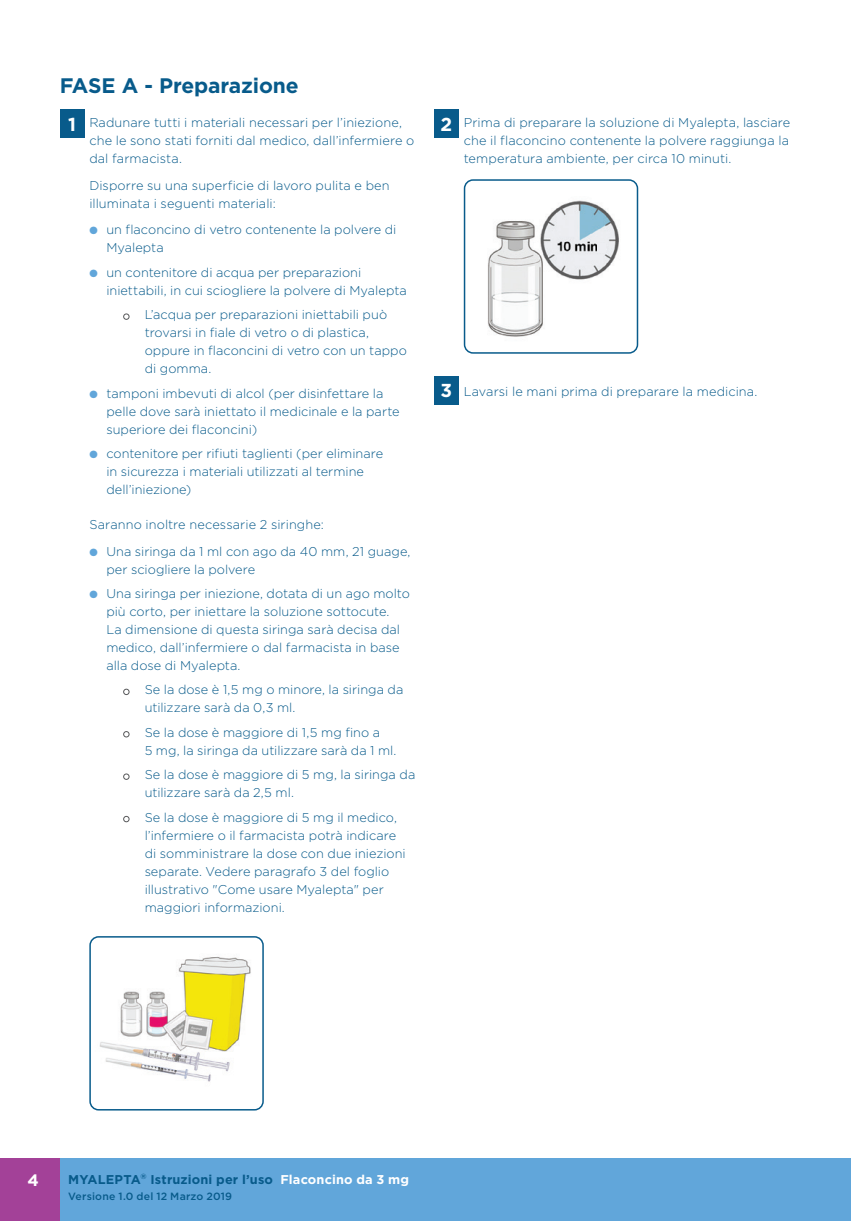
<style>
.page{position:relative;width:851px;height:1221px;background:#fff}
.page>*{position:absolute;margin:0;border:0;box-sizing:border-box;transform-origin:0 0}
.Subhead{font:700 21px "Gotham";letter-spacing:-.005em;color:#085b8b}
.t1{font:700 18.75px "Gotham";color:#fff}
.t2{font:700 16.5px "Gotham";color:#fff}
.t3{font:300 12.75px/18px "Gotham";color:#085b8b}
.t4{font:700 12.75px "Gotham";letter-spacing:.015em;color:#085b8b}
.t5{font:500 10.5px "Gotham";letter-spacing:.02em;color:#085b8b}
.s1{color:#61a6da}
.s2{color:#57585a}
.s3{color:#fff}
</style>
<div class="page">
<div style="left:0;top:1158px;width:850px;height:62px;background:#61a6da"></div>
<div style="left:0;top:1158px;width:60px;height:62px;background:#a34198"></div>
<img style="left:90px;top:939px;width:173px;height:170px">
<div style="left:89px;top:936px;width:175px;height:174px;border:2px solid #085b8b;border-radius:9px"></div>
<img style="left:466px;top:180px;width:171px;height:173px">
<div style="left:463px;top:179px;width:175px;height:175px;border:2px solid #085b8b;border-radius:9px"></div>
<div style="left:60px;top:109px;width:25px;height:29px;background:#085b8b"></div>
<div style="left:434px;top:109px;width:24px;height:29px;background:#085b8b"></div>
<div style="left:434px;top:376px;width:24px;height:29px;background:#085b8b"></div>
<div style="left:597px;top:243px;width:8px;height:10px;background:#edeef2"></div>
<p class="Subhead" style="left:60px;top:74px;width:240px">FASE A - Preparazione</p>
<p class="t1" style="left:68px;top:113px;width:9px">1</p>
<p class="t1" style="left:440px;top:113px;width:13px">2</p>
<p class="t3" style="left:89px;top:114px;width:326px">Radunare tutti i materiali necessari per l’iniezione, che le sono stati forniti dal medico, dall’infermiere o dal farmacista.</p>
<p class="t3" style="left:89px;top:176px;width:302px">Disporre su una superficie di lavoro pulita e ben illuminata i seguenti materiali:</p>
<p class="t3" style="left:106px;top:221px;width:291px;text-indent:-17px"><span class="s1">●</span> un flaconcino di vetro contenente la polvere di<br>Myalepta</p>
<p class="t3" style="left:106px;top:263px;width:302px;text-indent:-17px"><span class="s1">●</span> un contenitore di acqua per preparazioni iniettabili, in cui sciogliere la polvere di Myalepta</p>
<p class="t3" style="left:145px;top:305px;width:264px;text-indent:-21px"><span class="s2">●</span> L’acqua per preparazioni iniettabili può trovarsi in fiale di vetro o di plastica, oppure in flaconcini di vetro con un tappo di gomma.</p>
<p class="t3" style="left:106px;top:384px;width:295px;text-indent:-17px"><span class="s1">●</span> tamponi imbevuti di alcol (per disinfettare la pelle dove sarà iniettato il medicinale e la parte superiore dei flaconcini)</p>
<p class="t3" style="left:106px;top:444px;width:278px;text-indent:-17px"><span class="s1">●</span> contenitore per rifiuti taglienti (per eliminare in sicurezza i materiali utilizzati al termine dell’iniezione)</p>
<p class="t3" style="left:89px;top:515px;width:236px">Saranno inoltre necessarie 2 siringhe:</p>
<p class="t3" style="left:106px;top:542px;width:305px;text-indent:-17px"><span class="s1">●</span> Una siringa da 1 ml con ago da 40 mm, 21 guage, per sciogliere la polvere</p>
<p class="t3" style="left:106px;top:584px;width:305px;text-indent:-17px"><span class="s1">●</span> Una siringa per iniezione, dotata di un ago molto più corto, per iniettare la soluzione sottocute.<br>La dimensione di questa siringa sarà decisa dal medico, dall’infermiere o dal farmacista in base alla dose di Myalepta.</p>
<p class="t3" style="left:145px;top:680px;width:260px;text-indent:-21px"><span class="s2">●</span> Se la dose è 1,5 mg o minore, la siringa da utilizzare sarà da 0,3 ml.</p>
<p class="t3" style="left:145px;top:723px;width:253px;text-indent:-21px"><span class="s2">●</span> Se la dose è maggiore di 1,5 mg fino a<br>5 mg, la siringa da utilizzare sarà da 1 ml.</p>
<p class="t3" style="left:145px;top:765px;width:272px;text-indent:-21px"><span class="s2">●</span> Se la dose è maggiore di 5 mg, la siringa da utilizzare sarà da 2,5 ml.</p>
<p class="t3" style="left:145px;top:808px;width:262px;text-indent:-21px"><span class="s2">●</span> Se la dose è maggiore di 5 mg il medico, l’infermiere o il farmacista potrà indicare di somministrare la dose con due iniezioni separate. Vedere paragrafo 3 del foglio illustrativo "Come usare Myalepta" per maggiori informazioni.</p>
<p class="t1" style="left:440px;top:380px;width:13px">3</p>
<p class="t3" style="left:463px;top:114px;width:328px;text-align:justify">Prima di preparare la soluzione di Myalepta, lasciare che il flaconcino contenente la polvere raggiunga la temperatura ambiente, per circa 10 minuti.</p>
<p class="t3" style="left:463px;top:382px;width:295px">Lavarsi le mani prima di preparare la medicina.</p>
<p class="t2" style="left:27px;top:1170px;width:13px">4</p>
<p class="t4" style="left:68px;top:1171px;width:342px">MYALEPTA<sup>®</sup> Istruzioni per l’uso <span class="s3">Flaconcino da 3 mg</span></p>
<p class="t5" style="left:68px;top:1189px;width:165px">Versione 1.0 del 12 Marzo 2019</p>
</div>
